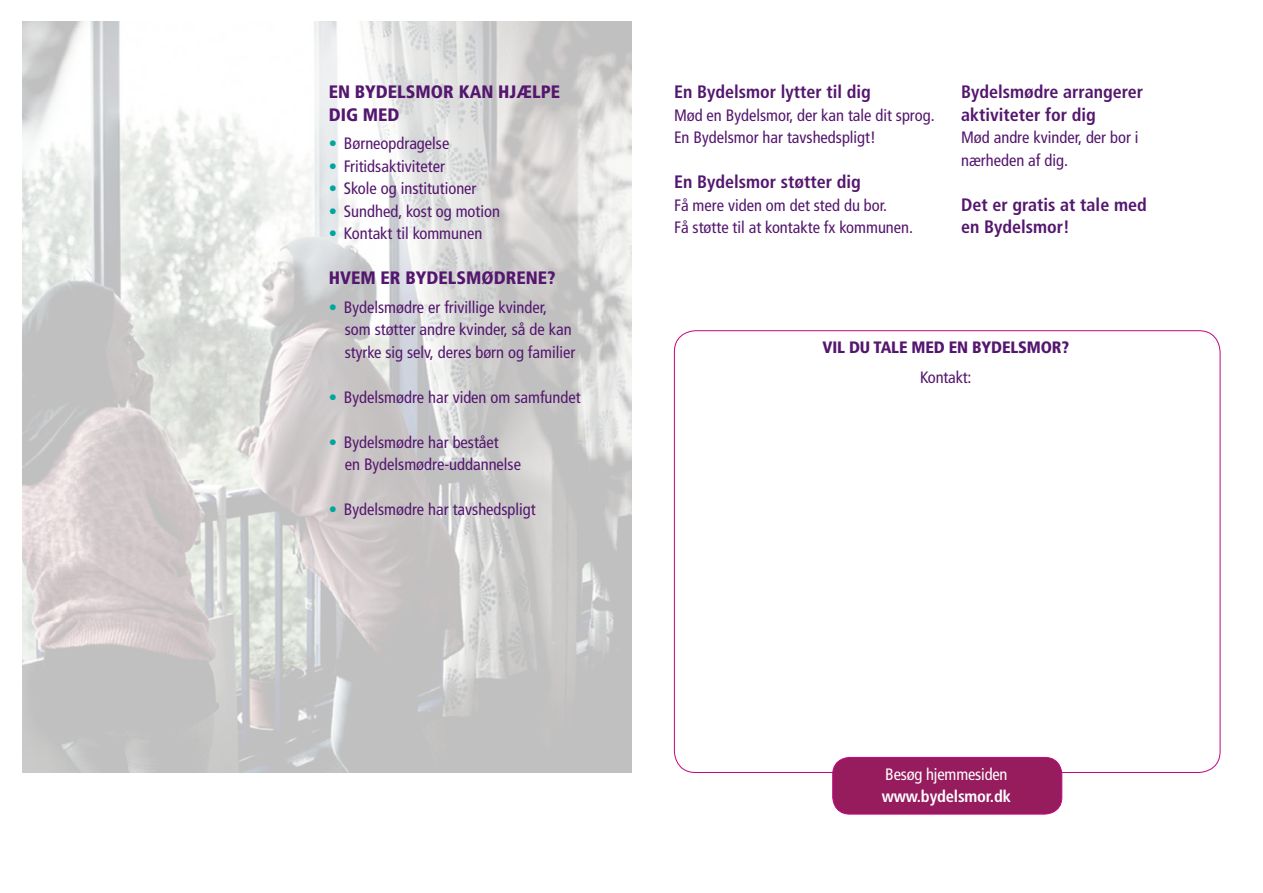
<style>
.page{position:relative;width:1263px;height:893px;background:#fff}
.page>*{position:absolute;margin:0;border:0;box-sizing:border-box;transform-origin:0 0}
.t1{font:700 condensed 18px/22.5px "Frutiger CE";color:#54166e}
.t2{font:900 condensed 18px/22.5px "Frutiger CE";color:#54166e}
.t3{font:condensed 16.5px/22.5px "Frutiger LT";color:#54166e}
.t4{font:900 condensed 16.5px "Frutiger CE";letter-spacing:-.01em;color:#54166e}
.t5{font:condensed 16.5px "Frutiger LT";letter-spacing:-.01em;color:#fff}
.t6{font:700 condensed 16.5px "Frutiger CE";letter-spacing:-.01em;color:#fff}
.s1{color:#00a69e}
</style>
<div class="page">
<img style="left:22px;top:21px;width:609px;height:752px">
<div style="left:833px;top:757px;width:229px;height:57px;background:#961c5e;border-radius:17px"></div>
<div style="left:832px;top:757px;width:230px;height:57px;border:1px solid #c40480;border-radius:17px"></div>
<p class="t2" style="left:329px;top:81px;width:233px">EN BYDELSMOR KAN HJÆLPE<br>DIG MED</p>
<p class="t3" style="left:329px;top:132px;width:122px"><span class="s1">•</span> Børneopdragelse</p>
<p class="t3" style="left:329px;top:155px;width:117px"><span class="s1">•</span> Fritidsaktiviteter</p>
<p class="t3" style="left:329px;top:177px;width:149px"><span class="s1">•</span> Skole og institutioner</p>
<p class="t3" style="left:329px;top:200px;width:173px"><span class="s1">•</span> Sundhed, kost og motion</p>
<p class="t3" style="left:329px;top:222px;width:155px"><span class="s1">•</span> Kontakt til kommunen</p>
<p class="t2" style="left:329px;top:267px;width:228px">HVEM ER BYDELSMØDRENE?</p>
<p class="t3" style="left:345px;top:296px;width:232px;text-indent:-16px"><span class="s1">•</span> Bydelsmødre er frivillige kvinder, som støtter andre kvinder, så de kan styrke sig selv, deres børn og familier</p>
<p class="t3" style="left:329px;top:386px;width:253px"><span class="s1">•</span> Bydelsmødre har viden om samfundet</p>
<p class="t3" style="left:345px;top:431px;width:178px;text-indent:-16px"><span class="s1">•</span> Bydelsmødre har bestået<br>en Bydelsmødre-uddannelse</p>
<p class="t3" style="left:329px;top:498px;width:208px"><span class="s1">•</span> Bydelsmødre har tavshedspligt</p>
<p class="t1" style="left:674px;top:81px;width:198px">En Bydelsmor lytter til dig</p>
<p class="t3" style="left:674px;top:104px;width:262px">Mød en Bydelsmor, der kan tale dit sprog.<br>En Bydelsmor har tavshedspligt!</p>
<p class="t1" style="left:674px;top:171px;width:188px">En Bydelsmor støtter dig</p>
<p class="t3" style="left:674px;top:194px;width:241px">Få mere viden om det sted du bor.<br>Få støtte til at kontakte fx kommunen.</p>
<p class="t1" style="left:961px;top:81px;width:184px">Bydelsmødre arrangerer aktiviteter for dig</p>
<p class="t3" style="left:961px;top:126px;width:179px">Mød andre kvinder, der bor i nærheden af dig.</p>
<p class="t1" style="left:961px;top:193px;width:187px">Det er gratis at tale med en Bydelsmor!</p>
<p class="t4" style="left:822px;top:338px;width:248px">VIL DU TALE MED EN BYDELSMOR?</p>
<p class="t3" style="left:920px;top:366px;width:53px">Kontakt:</p>
<p class="t5" style="left:885px;top:764px;width:124px">Besøg hjemmesiden</p>
<p class="t6" style="left:882px;top:787px;width:131px">www.bydelsmor.dk</p>
</div>
